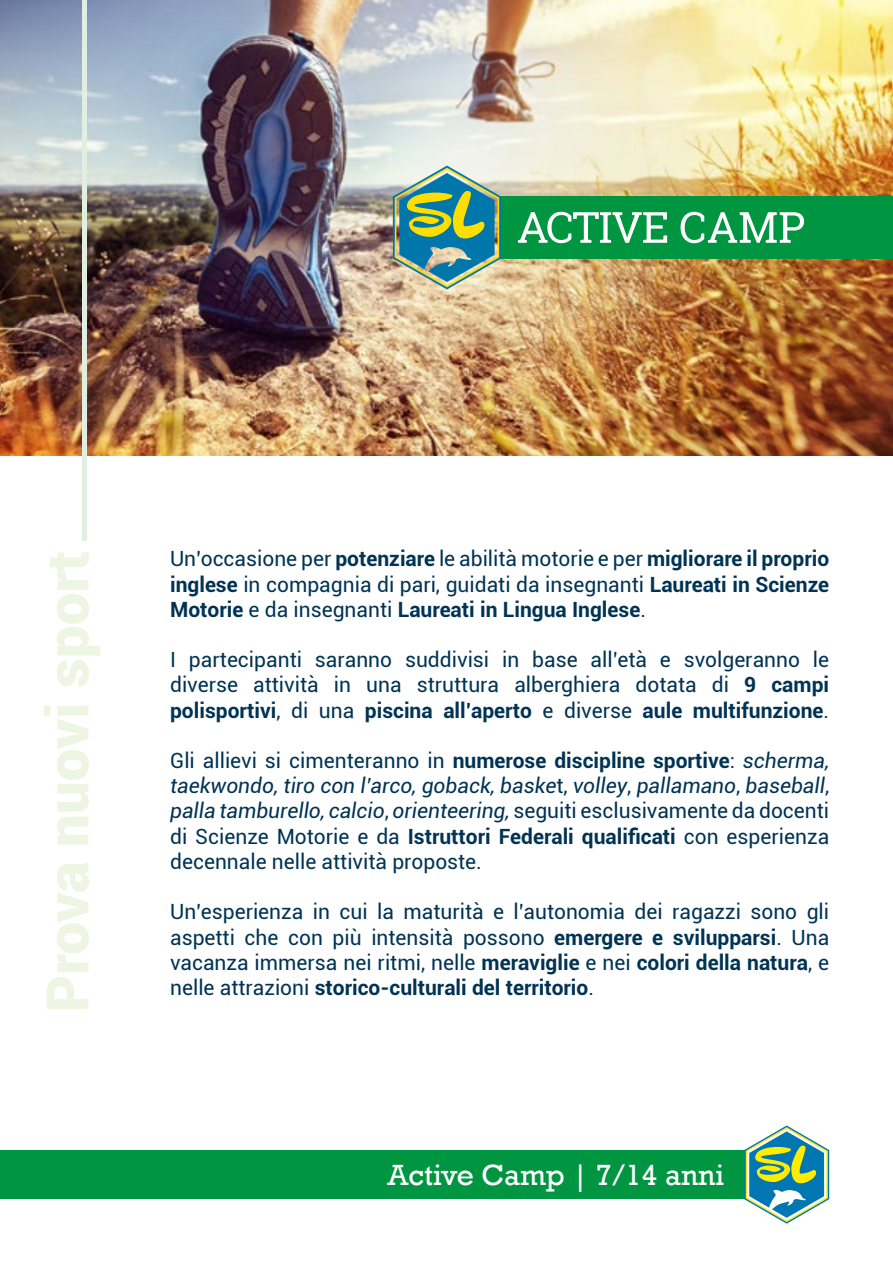
<style>
.page{position:relative;width:893px;height:1263px;background:#fff}
.page>*{position:absolute;margin:0;border:0;box-sizing:border-box;transform-origin:0 0}
.t1{font:900 58.5px "Roboto";color:#eef5e3}
.t2{font:30px "Rockwell";color:#fff}
.t3{font:21px/25.2px "Roboto";color:#003354;text-align:justify}
.s1{font-weight:700}
.s2{font-style:italic}
</style>
<div class="page">
<img style="left:0;top:0;width:893px;height:455px">
<div style="left:499px;top:197px;width:394px;height:62px;background:#009641"></div>
<div style="left:0;top:1150px;width:747px;height:49px;background:#009641"></div>
<svg style="left:744px;top:1125px;width:85px;height:99px"></svg>
<svg style="left:680px;top:212px;width:124px;height:31px"></svg>
<hr style="left:83px;top:0;width:4px;height:541px;background:#e1efe2">
<img style="left:393px;top:166px;width:108px;height:123px">
<svg style="left:518px;top:212px;width:149px;height:31px"></svg>
<h1 class="t1" style="left:26px;top:1012px;width:463px;rotate:-90deg">Prova nuovi sport</h1>
<p class="t3" style="left:170px;top:546px;width:661px">Un’occasione per <span class="s1">potenziare</span> le abilità motorie e per <span class="s1">migliorare il proprio inglese</span> in compagnia di pari, guidati da insegnanti <span class="s1">Laureati in Scienze Motorie</span> e da insegnanti <span class="s1">Laureati in Lingua Inglese</span>.</p>
<p class="t3" style="left:170px;top:646px;width:661px">I partecipanti saranno suddivisi in base all’età e svolgeranno le diverse attività in una struttura alberghiera dotata di <span class="s1">9 campi polisportivi</span>, di una <span class="s1">piscina all’aperto</span> e diverse <span class="s1">aule multifunzione</span>.</p>
<p class="t3" style="left:170px;top:747px;width:661px">Gli allievi si cimenteranno in <span class="s1">numerose discipline sportive</span>: <span class="s2">scherma, taekwondo, tiro con l’arco, goback, baske</span>t, <span class="s2">volley</span>, <span class="s2">pallamano</span>, <span class="s2">baseball</span>, <span class="s2">palla tamburello, calcio</span>, <span class="s2">orienteering,</span> seguiti esclusivamente da docenti di Scienze Motorie e da <span class="s1">Istruttori Federali qualificati</span> con esperienza decennale nelle attività proposte.</p>
<p class="t3" style="left:170px;top:898px;width:661px">Un’esperienza in cui la maturità e l’autonomia dei ragazzi sono gli aspetti che con più intensità possono <span class="s1">emergere e svilupparsi</span>. Una vacanza immersa nei ritmi, nelle <span class="s1">meraviglie</span> e nei <span class="s1">colori della natura</span>, e nelle attrazioni <span class="s1">storico-culturali del territorio</span>.</p>
<h2 class="t2" style="left:387px;top:1157px;width:338px">Active Camp | 7/14 anni</h2>
</div>
